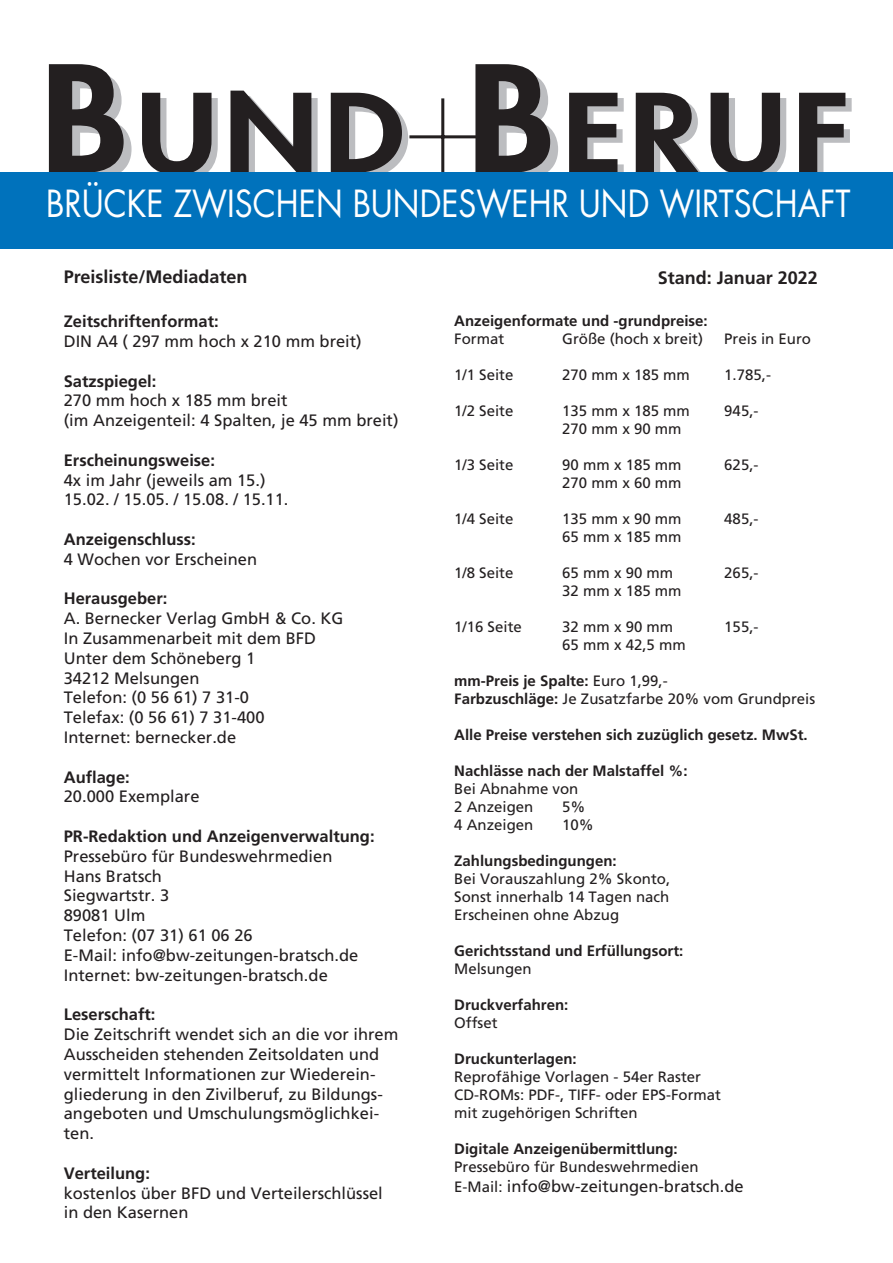
<style>
.page{position:relative;width:893px;height:1263px;background:#fff}
.page>*{position:absolute;margin:0;border:0;box-sizing:border-box;transform-origin:0 0}
.t1{font:800 106.05px "Futura";letter-spacing:.05em;color:#231f20;scale:1.17 1}
.t2{font:36.3px "Futura";color:#fff;scale:.88 1}
.t3{font:700 18px "Frutiger LT";color:#231f20}
.t4{font:16.5px/19.8px "Frutiger";color:#231f20}
.t5{font:15px/18px "Frutiger";color:#231f20}
.t6{font:700 15px/18px "Frutiger";color:#231f20}
.s1{font-size:143.85px}
.s2{font-family:"Frutiger"}
.s3{font-weight:700}
.s4{font-weight:400}
.s5{font-size:15px}
</style>
<div class="page">
<hr style="left:441px;top:98px;width:3px;height:84px;background:#231f20">
<hr style="left:409px;top:135px;width:68px;height:3px;background:#231f20">
<div style="left:0;top:173px;width:893px;height:76px;background:#0072bc"></div>
<p class="t1" style="left:40px;top:66px;width:693px"><span class="s1">B</span>UND <span class="s1">B</span>ERUF</p>
<p class="t2" style="left:46px;top:181px;width:916px">BRÜCKE ZWISCHEN BUNDESWEHR UND WIRTSCHAFT</p>
<p class="t3" style="left:64px;top:267px;width:185px">Preisliste/Mediadaten</p>
<p class="t3" style="left:658px;top:267px;width:162px">Stand: Januar 202<span class="s2">2</span></p>
<p class="t4" style="left:64px;top:312px;width:299px"><span class="s3">Zeitschriftenformat:<br></span>DIN A4 ( 297 mm hoch x 210 mm breit)</p>
<p class="t4" style="left:64px;top:371px;width:336px"><span class="s3">Satzspiegel:<br></span>270 mm hoch x 185 mm breit<br>(im Anzeigenteil: 4 Spalten, je 45 mm breit)</p>
<p class="t4" style="left:64px;top:450px;width:226px"><span class="s3">Erscheinungsweise:<br></span>4x im Jahr (jeweils am 15.)<br>15.02. / 15.05. / 15.08. / 15.11.</p>
<p class="t4" style="left:64px;top:529px;width:195px"><span class="s3">Anzeigenschluss:<br></span>4 Wochen vor Erscheinen</p>
<p class="t4" style="left:64px;top:589px;width:281px"><span class="s3">Herausgeber:<br></span>A. Bernecker Verlag GmbH &amp; Co. KG<br>In Zusammenarbeit mit dem BFD<br>Unter dem Schöneberg 1<br>34212 Melsungen<br>Telefon: (0 56 61) 7 31-0<br>Telefax: (0 56 61) 7 31-400<br>Internet: bernecker.de</p>
<p class="t4" style="left:64px;top:767px;width:137px"><span class="s3">Auflage:<br></span>20.000 Exemplare</p>
<p class="t4" style="left:64px;top:826px;width:312px"><span class="s3">PR-Redaktion und Anzeigenverwaltung:<br></span>Pressebüro für Bundeswehrmedien<br>Hans Bratsch<br>Siegwartstr. 3<br>89081 Ulm<br>Telefon: (07 31) 61 06 26<br>E-Mail: info@bw-zeitungen-bratsch.de<br>Internet: bw-zeitungen-bratsch.de</p>
<p class="t4" style="left:64px;top:1005px;width:336px"><span class="s3">Leserschaft:<br></span>Die Zeitschrift wendet sich an die vor ihrem<br>Ausscheiden stehenden Zeitsoldaten und vermittelt Informationen zur Wiederein&shy;gliederung in den Zivilberuf, zu Bildungs&shy;angeboten und Umschulungsmöglichkei&shy;ten.</p>
<p class="t4" style="left:64px;top:1163px;width:321px"><span class="s3">Verteilung:<br></span>kostenlos über BFD und Verteilerschlüssel in den Kasernen</p>
<p class="t6" style="left:454px;top:312px;width:255px">Anzeigenformate und -grundpreise:<br><span class="s4">Format</span></p>
<p class="t5" style="left:562px;top:330px;width:142px">Größe (hoch x breit)</p>
<p class="t5" style="left:724px;top:330px;width:88px">Preis in Euro</p>
<p class="t5" style="left:454px;top:366px;width:61px">1/1 Seite</p>
<p class="t5" style="left:562px;top:366px;width:129px">270 mm x 185 mm</p>
<p class="t5" style="left:724px;top:366px;width:48px">1.785,-</p>
<p class="t5" style="left:454px;top:402px;width:61px">1/2 Seite</p>
<p class="t5" style="left:562px;top:402px;width:129px">135 mm x 185 mm</p>
<p class="t5" style="left:724px;top:402px;width:36px">945,-</p>
<p class="t5" style="left:562px;top:420px;width:121px">270 mm x 90 mm</p>
<p class="t5" style="left:454px;top:456px;width:61px">1/3 Seite</p>
<p class="t5" style="left:562px;top:456px;width:121px">90 mm x 185 mm</p>
<p class="t5" style="left:724px;top:456px;width:36px">625,-</p>
<p class="t5" style="left:562px;top:474px;width:121px">270 mm x 60 mm</p>
<p class="t5" style="left:454px;top:510px;width:61px">1/4 Seite</p>
<p class="t5" style="left:562px;top:510px;width:121px">135 mm x 90 mm</p>
<p class="t5" style="left:724px;top:510px;width:36px">485,-</p>
<p class="t5" style="left:562px;top:528px;width:121px">65 mm x 185 mm</p>
<p class="t5" style="left:454px;top:564px;width:61px">1/8 Seite</p>
<p class="t5" style="left:562px;top:564px;width:112px">65 mm x 90 mm</p>
<p class="t5" style="left:724px;top:564px;width:36px">265,-</p>
<p class="t5" style="left:562px;top:582px;width:121px">32 mm x 185 mm</p>
<p class="t5" style="left:454px;top:618px;width:69px">1/16 Seite</p>
<p class="t5" style="left:562px;top:618px;width:112px">32 mm x 90 mm</p>
<p class="t5" style="left:724px;top:618px;width:36px">155,-</p>
<p class="t5" style="left:562px;top:636px;width:125px">65 mm x 42,5 mm</p>
<p class="t5" style="left:454px;top:672px;width:362px"><span class="s3">mm-Preis je Spalte:</span> Euro 1,99,-<br><span class="s3">Farbzuschläge:</span> Je Zusatzfarbe 20% vom Grundpreis</p>
<p class="t6" style="left:454px;top:726px;width:355px">Alle Preise verstehen sich zuzüglich gesetz. MwSt.</p>
<p class="t6" style="left:454px;top:762px;width:235px">Nachlässe nach der Malstaffel %:<br><span class="s4">Bei Abnahme von<br>2 Anzeigen</span></p>
<p class="t5" style="left:562px;top:798px;width:25px">5%</p>
<p class="t5" style="left:454px;top:816px;width:81px">4 Anzeigen</p>
<p class="t5" style="left:562px;top:816px;width:33px">10%</p>
<p class="t5" style="left:454px;top:852px;width:217px"><span class="s3">Zahlungsbedingungen:<br></span>Bei Vorauszahlung 2% Skonto,<br>Sonst innerhalb 14 Tagen nach<br>Erscheinen ohne Abzug</p>
<p class="t6" style="left:454px;top:942px;width:231px">Gerichtsstand und Erfüllungsort:<br><span class="s4">Melsungen</span></p>
<p class="t6" style="left:454px;top:996px;width:116px">Druckverfahren:<br><span class="s4">Offset</span></p>
<p class="t5" style="left:454px;top:1050px;width:268px"><span class="s3">Druckunterlagen:<br></span>Reprofähige Vorlagen - 54er Raster<br>CD-ROMs: PDF-, TIFF- oder EPS-Format mit zugehörigen Schriften</p>
<p class="t6" style="left:454px;top:1140px;width:246px">Digitale Anzeigenübermittlung:<br><span class="s4">Pressebüro für Bundeswehrmedien</span></p>
<p class="t4" style="left:454px;top:1176px;width:291px"><span class="s5">E-Mail:</span> info@bw-zeitungen-bratsch.de</p>
</div>
